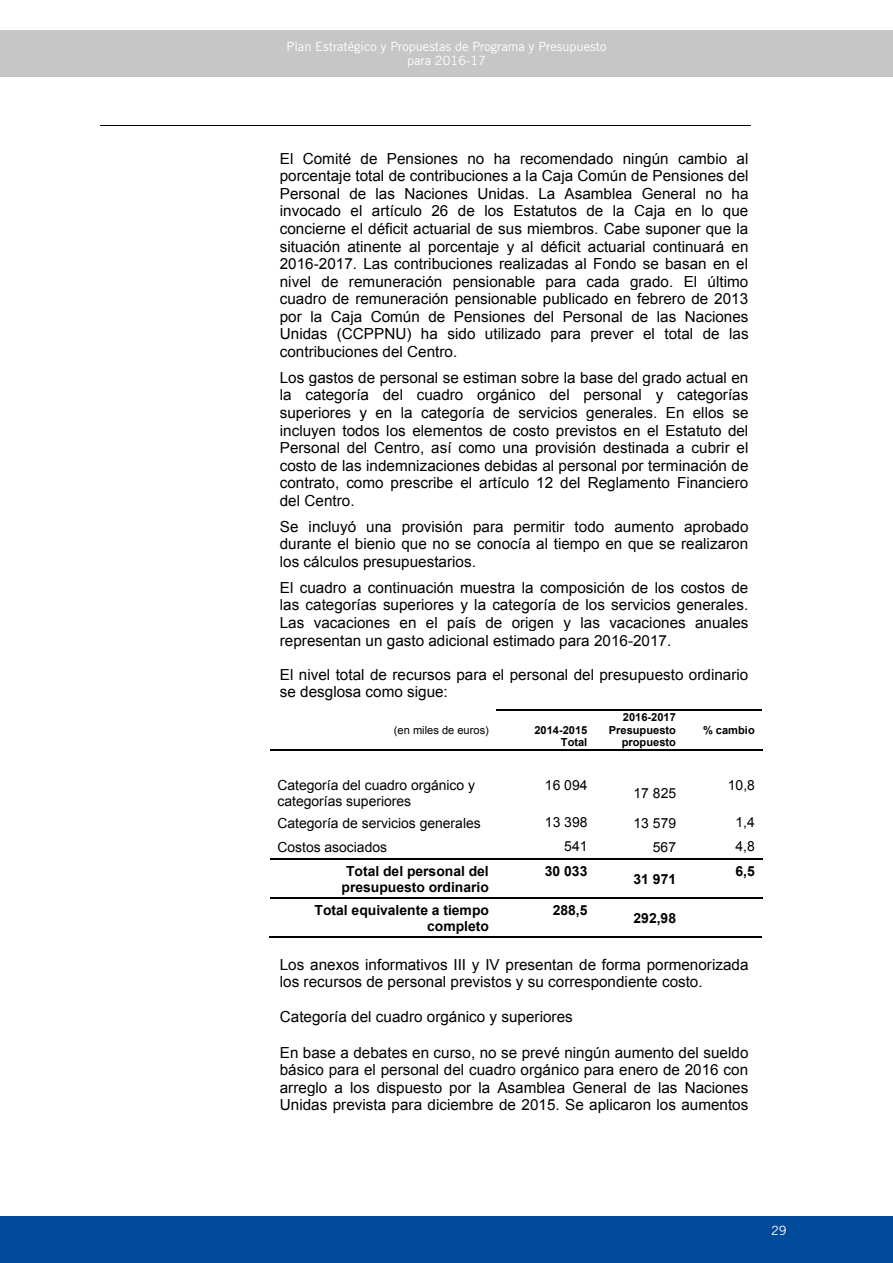
<style>
.page{position:relative;width:893px;height:1263px;background:#fff}
.page>*{position:absolute;margin:0;border:0;box-sizing:border-box;transform-origin:0 0}
.t1{font:15.3px/17.5px "Arial";color:#000;text-align:justify}
.t2{font:13.95px/16px "Arial";color:#000}
.t3{font:700 13.95px/16px "Arial";color:#000;text-align:center}
.t4{font:12.75px/13.5px "Trade Gothic";color:#fff;text-align:center}
.t5{font:700 11.1px/12.8px "Arial";color:#000;text-align:right}
.t6{font:11.1px "Arial";color:#000}
</style>
<div class="page">
<div style="left:0;top:30px;width:893px;height:47px;background:#c6c6c6"></div>
<div style="left:0;top:1216px;width:893px;height:47px;background:#004a9a"></div>
<hr style="left:100px;top:126px;width:651px;height:1px;background:#000">
<hr style="left:496px;top:709px;width:266px;height:1px;background:#000">
<hr style="left:270px;top:749px;width:492px;height:1px;background:#000">
<hr style="left:270px;top:859px;width:492px;height:1px;background:#000">
<hr style="left:270px;top:897px;width:492px;height:2px;background:#000">
<hr style="left:269px;top:936px;width:227px;height:2px;background:#000">
<hr style="left:495px;top:936px;width:100px;height:2px;background:#000">
<hr style="left:594px;top:936px;width:90px;height:2px;background:#000">
<hr style="left:683px;top:936px;width:79px;height:2px;background:#000">
<p class="t4" style="left:287px;top:40px;width:321px">Plan Estratégico y Propuestas de Programa y Presupuesto para 2016-17</p>
<p class="t1" style="left:280px;top:150px;width:470px">El Comité de Pensiones no ha recomendado ningún cambio al porcentaje total de contribuciones a la Caja Común de Pensiones del Personal de las Naciones Unidas. La Asamblea General no ha invocado el artículo 26 de los Estatutos de la Caja en lo que concierne el déficit actuarial de sus miembros. Cabe suponer que la situación atinente al porcentaje y al déficit actuarial continuará en 2016-2017. Las contribuciones realizadas al Fondo se basan en el nivel de remuneración pensionable para cada grado. El último cuadro de remuneración pensionable publicado en febrero de 2013 por la Caja Común de Pensiones del Personal de las Naciones Unidas (CCPPNU) ha sido utilizado para prever el total de las contribuciones del Centro.</p>
<p class="t1" style="left:280px;top:369px;width:470px">Los gastos de personal se estiman sobre la base del grado actual en la categoría del cuadro orgánico del personal y categorías superiores y en la categoría de servicios generales. En ellos se incluyen todos los elementos de costo previstos en el Estatuto del Personal del Centro, así como una provisión destinada a cubrir el costo de las indemnizaciones debidas al personal por terminación de contrato, como prescribe el artículo 12 del Reglamento Financiero del Centro.</p>
<p class="t1" style="left:280px;top:518px;width:470px">Se incluyó una provisión para permitir todo aumento aprobado durante el bienio que no se conocía al tiempo en que se realizaron los cálculos presupuestarios.</p>
<p class="t1" style="left:280px;top:579px;width:470px">El cuadro a continuación muestra la composición de los costos de las categorías superiores y la categoría de los servicios generales.<br>Las vacaciones en el país de origen y las vacaciones anuales representan un gasto adicional estimado para 2016-2017.</p>
<p class="t1" style="left:280px;top:666px;width:470px">El nivel total de recursos para el personal del presupuesto ordinario se desglosa como sigue:</p>
<p class="t6" style="left:394px;top:722px;width:97px">(en miles de euros)</p>
<p class="t5" style="left:534px;top:724px;width:55px">2014-2015<br>Total</p>
<p class="t5" style="left:609px;top:711px;width:69px">2016-2017<br>Presupuesto propuesto</p>
<p class="t5" style="left:703px;top:724px;width:53px">% cambio</p>
<p class="t2" style="left:277px;top:777px;width:199px">Categoría del cuadro orgánico y categorías superiores</p>
<p class="t2" style="left:545px;top:777px;width:44px">16 094</p>
<p class="t2" style="left:634px;top:785px;width:44px">17 825</p>
<p class="t2" style="left:728px;top:777px;width:29px">10,8</p>
<p class="t2" style="left:277px;top:815px;width:205px">Categoría de servicios generales</p>
<p class="t2" style="left:545px;top:814px;width:44px">13 398</p>
<p class="t2" style="left:634px;top:815px;width:44px">13 579</p>
<p class="t2" style="left:735px;top:814px;width:21px">1,4</p>
<p class="t2" style="left:277px;top:839px;width:111px">Costos asociados</p>
<p class="t2" style="left:564px;top:838px;width:25px">541</p>
<p class="t2" style="left:653px;top:839px;width:25px">567</p>
<p class="t2" style="left:735px;top:838px;width:21px">4,8</p>
<p class="t3" style="left:341px;top:863px;width:149px">Total del personal del presupuesto ordinario</p>
<p class="t3" style="left:545px;top:863px;width:44px">30 033</p>
<p class="t3" style="left:735px;top:863px;width:21px">6,5</p>
<p class="t3" style="left:634px;top:871px;width:44px">31 971</p>
<p class="t3" style="left:314px;top:902px;width:176px;text-align:right">Total equivalente a tiempo completo</p>
<p class="t3" style="left:553px;top:902px;width:36px">288,5</p>
<p class="t3" style="left:634px;top:910px;width:44px">292,98</p>
<p class="t1" style="left:280px;top:955px;width:470px">Los anexos informativos III y IV presentan de forma pormenorizada los recursos de personal previstos y su correspondiente costo.</p>
<p class="t1" style="left:280px;top:1008px;width:294px">Categoría del cuadro orgánico y superiores</p>
<p class="t1" style="left:280px;top:1043px;width:470px">En base a debates en curso, no se prevé ningún aumento del sueldo básico para el personal del cuadro orgánico para enero de 2016 con arreglo a los dispuesto por la Asamblea General de las Naciones Unidas prevista para diciembre de 2015. Se aplicaron los aumentos</p>
<p class="t4" style="left:771px;top:1223px;width:17px">29</p>
</div>
